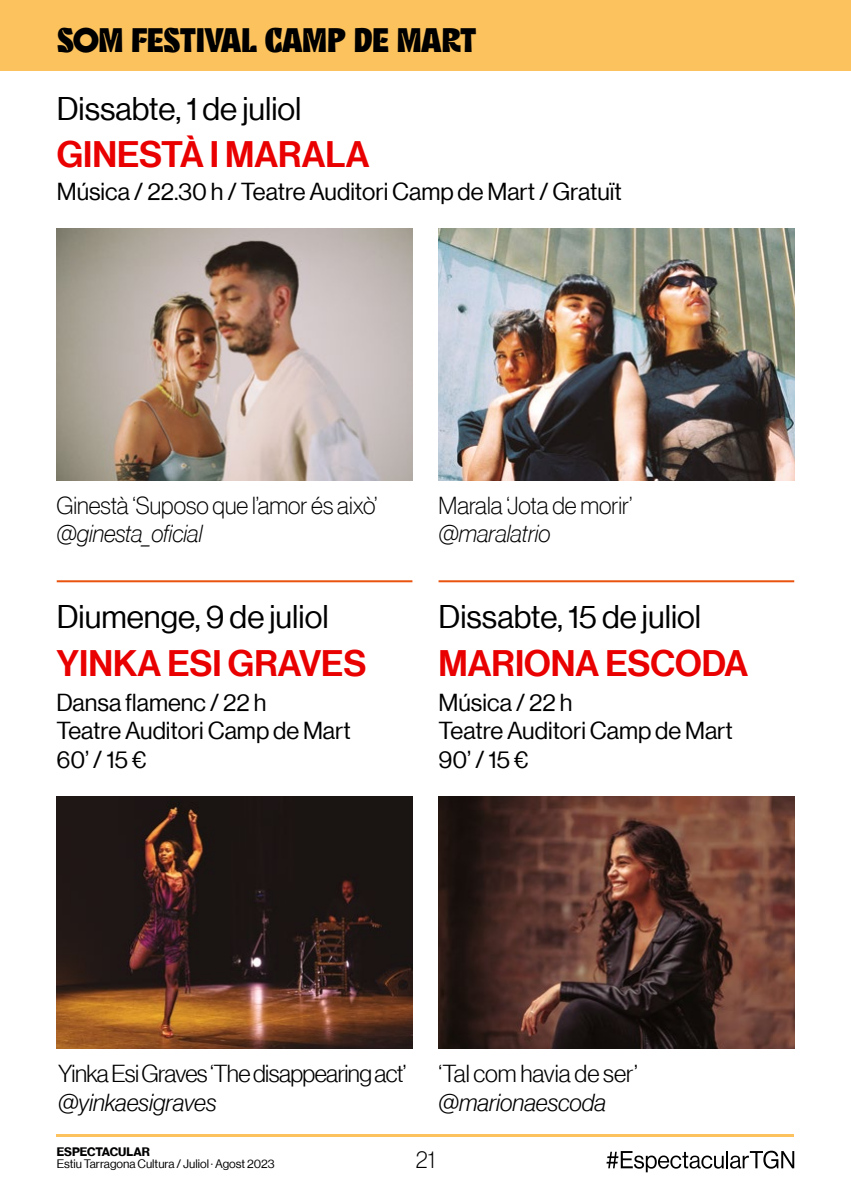
<style>
.page{position:relative;width:851px;height:1191px;background:#fff}
.page>*{position:absolute;margin:0;border:0;box-sizing:border-box;transform-origin:0 0}
.t1{font:36px "Ppkcqg N Haas Grotesk DS Pro 65 Md";color:#e90000}
.t2{font:900 34px "Krsqwv GLD Display";letter-spacing:-.02em;color:#000}
.t3{font:32px "Lgpqwp N Haas Grotesk DS Pro 55 Rg";color:#000}
.t4{font:24px "Lgpqwp N Haas Grotesk DS Pro 55 Rg";color:#000}
.t5{font:24px "Xcfghv N Haas Grotesk DS Pro 35 X Lt";color:#000}
.t6{font:24px "Cvggbw N Haas Grotesk DS Pro 45 Lt";letter-spacing:-.025em;color:#000}
.t7{font:24px "Hwbfsd N Haas Grotesk DS Pro 46 Lt It";color:#000}
.t8{font:24px "Jnbrpl N Haas Grotesk DS Pro 36 X Lt It";color:#000}
.t9{font:24px "Cvggbw N Haas Grotesk DS Pro 45 Lt";color:#000}
.t10{font:24px "Dryvxh N Haas Grotesk DS Pro 55 Rg";color:#000}
.t11{font:12px "Lgpqwp N Haas Grotesk DS Pro 55 Rg";color:#000}
.t12{font:12px "Kngwrm N Haas Grotesk DS Pro 75 Bd";color:#000}
</style>
<div class="page">
<hr style="left:438px;top:580px;width:356px;height:2px;background:#e9530e">
<hr style="left:57px;top:580px;width:355px;height:2px;background:#e9530e">
<hr style="left:57px;top:1134px;width:737px;height:3px;background:#fbc25e">
<div style="left:0;top:0;width:850px;height:70px;background:#fbc25e"></div>
<img style="left:56px;top:229px;width:356px;height:251px">
<img style="left:438px;top:229px;width:356px;height:251px">
<img style="left:56px;top:797px;width:356px;height:251px">
<img style="left:438px;top:797px;width:356px;height:251px">
<svg style="left:606px;top:1150px;width:188px;height:22px"></svg>
<h2 class="t2" style="left:57px;top:21px;width:421px">SOM FESTIVAL CAMP DE MART</h2>
<h3 class="t3" style="left:57px;top:90px;width:246px">Dissabte, 1 de juliol</h3>
<p class="t1" style="left:57px;top:133px;width:314px">GINESTÀ I MARALA</p>
<p class="t4" style="left:57px;top:178px;width:566px">Música / 22.30 h / Teatre Auditori Camp de Mart / Gratuït</p>
<p class="t5" style="left:56px;top:491px;width:322px">Ginestà ‘Suposo que l’amor és això’</p>
<p class="t8" style="left:56px;top:520px;width:147px">@ginesta_oficial</p>
<h3 class="t3" style="left:57px;top:598px;width:273px">Diumenge, 9 de juliol</h3>
<p class="t1" style="left:56px;top:642px;width:311px">YINKA ESI GRAVES</p>
<p class="t10" style="left:56px;top:688px;width:211px">Dansa flamenc / 22 h</p>
<p class="t4" style="left:56px;top:717px;width:296px">Teatre Auditori Camp de Mart</p>
<p class="t4" style="left:56px;top:746px;width:91px">60’ / 15 €</p>
<p class="t5" style="left:438px;top:491px;width:196px">Marala ‘Jota de morir’</p>
<p class="t8" style="left:438px;top:520px;width:113px">@maralatrio</p>
<h3 class="t3" style="left:438px;top:598px;width:264px">Dissabte, 15 de juliol</h3>
<p class="t1" style="left:438px;top:642px;width:311px">MARIONA ESCODA</p>
<p class="t4" style="left:438px;top:688px;width:135px">Música / 22 h</p>
<p class="t4" style="left:438px;top:717px;width:296px">Teatre Auditori Camp de Mart</p>
<p class="t4" style="left:438px;top:746px;width:91px">90’ / 15 €</p>
<p class="t6" style="left:58px;top:1059px;width:350px">Yinka Esi Graves ‘The disappearing act’</p>
<p class="t7" style="left:58px;top:1088px;width:160px">@yinkaesigraves</p>
<p class="t9" style="left:438px;top:1059px;width:201px">‘Tal com havia de ser’</p>
<p class="t7" style="left:438px;top:1088px;width:169px">@marionaescoda</p>
<p class="t12" style="left:57px;top:1145px;width:94px">ESPECTACULAR</p>
<p class="t11" style="left:57px;top:1157px;width:219px">Estiu Tarragona Cultura / Juliol · Agost 2023</p>
<p class="t5" style="left:415px;top:1146px;width:21px">21</p>
</div>
